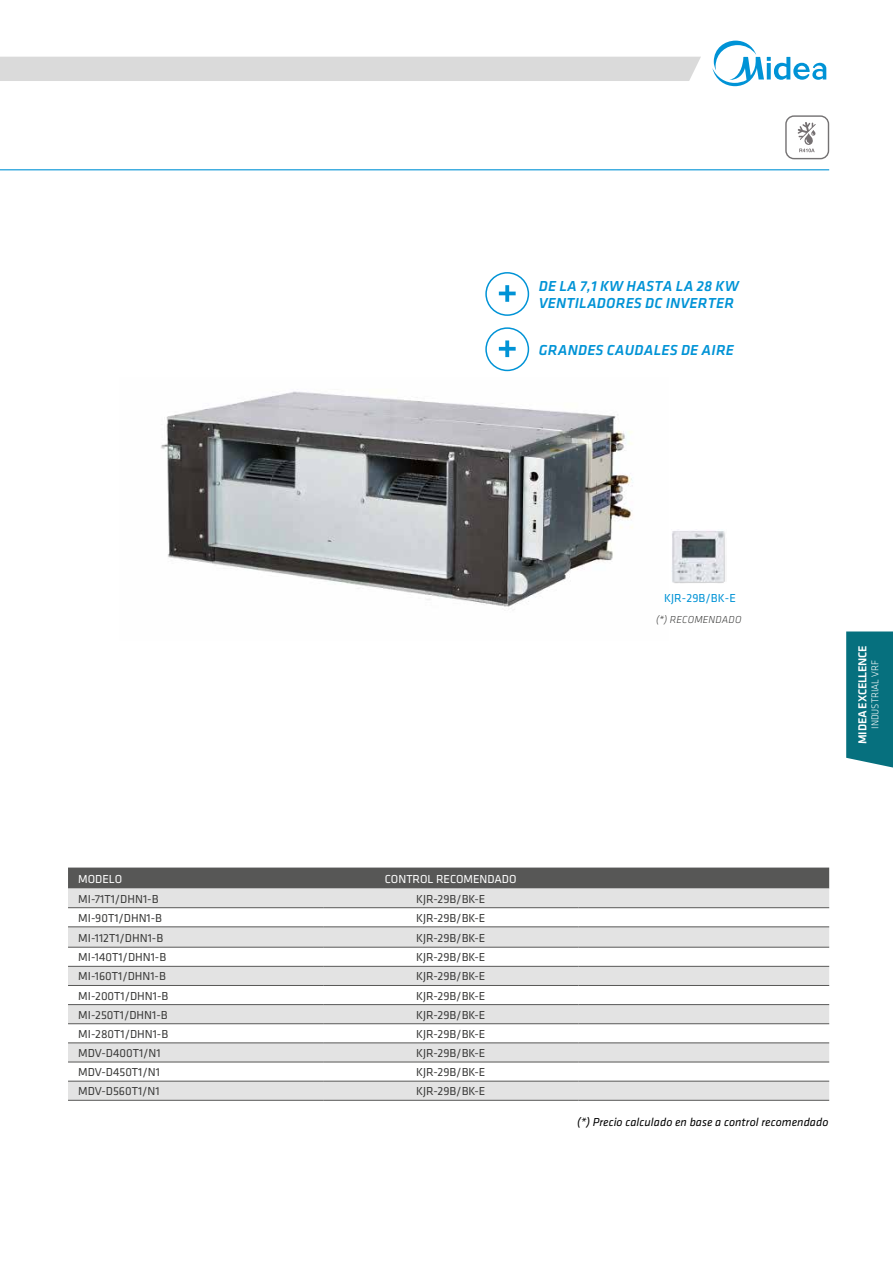
<style>
.page{position:relative;width:893px;height:1263px;background:#fff}
.page>*{position:absolute;margin:0;border:0;box-sizing:border-box;transform-origin:0 0}
.t1{font:italic 500 15px/17.1px "Klavika";letter-spacing:.015em;color:#0093d6}
.t2{font:12px "Klavika";color:#3c3c3b}
.t3{font:italic 12px "Klavika";letter-spacing:.005em;color:#000}
.t4{font:12px "Klavika";color:#fff}
.t5{font:12px "Klavika Med Caps SC";letter-spacing:-.02em;color:#fff}
.t6{font:12px "Klavika";letter-spacing:.005em;color:#0093d6}
.t7{font:italic 300 10.5px "Klavika";letter-spacing:.02em;color:#3c3c3b}
.t8{font:300 10.35px "Klavika";color:#fff;scale:.93 1}
</style>
<div class="page">
<svg style="left:712px;top:41px;width:114px;height:45px"></svg>
<div style="left:0;top:57px;width:701px;height:24px;background:#dadada"></div>
<div style="left:846px;top:631px;width:47px;height:137px;background:#06707e"></div>
<img style="left:161px;top:391px;width:472px;height:219px">
<hr style="left:0;top:169px;width:829px;height:1px;background:#0093d6">
<div style="left:68px;top:867px;width:761px;height:21px;background:#575756"></div>
<div style="left:68px;top:888px;width:761px;height:212px;background:#e3e3e3"></div>
<svg style="left:68px;top:908px;width:761px;height:173px"></svg>
<hr style="left:68px;top:907px;width:255px;height:1px;background:#575756">
<hr style="left:323px;top:907px;width:255px;height:1px;background:#575756">
<hr style="left:578px;top:907px;width:251px;height:1px;background:#575756">
<hr style="left:68px;top:926px;width:255px;height:1px;background:#575756">
<hr style="left:323px;top:926px;width:255px;height:1px;background:#575756">
<hr style="left:578px;top:926px;width:251px;height:1px;background:#575756">
<hr style="left:68px;top:947px;width:255px;height:1px;background:#575756">
<hr style="left:323px;top:947px;width:255px;height:1px;background:#575756">
<hr style="left:578px;top:947px;width:251px;height:1px;background:#575756">
<hr style="left:68px;top:966px;width:255px;height:1px;background:#575756">
<hr style="left:323px;top:966px;width:255px;height:1px;background:#575756">
<hr style="left:578px;top:966px;width:251px;height:1px;background:#575756">
<hr style="left:68px;top:985px;width:255px;height:1px;background:#575756">
<hr style="left:323px;top:985px;width:255px;height:1px;background:#575756">
<hr style="left:578px;top:985px;width:251px;height:1px;background:#575756">
<hr style="left:68px;top:1004px;width:255px;height:1px;background:#575756">
<hr style="left:323px;top:1004px;width:255px;height:1px;background:#575756">
<hr style="left:578px;top:1004px;width:251px;height:1px;background:#575756">
<hr style="left:68px;top:1023px;width:255px;height:1px;background:#575756">
<hr style="left:323px;top:1023px;width:255px;height:1px;background:#575756">
<hr style="left:578px;top:1023px;width:251px;height:1px;background:#575756">
<hr style="left:68px;top:1042px;width:255px;height:1px;background:#575756">
<hr style="left:323px;top:1042px;width:255px;height:1px;background:#575756">
<hr style="left:578px;top:1042px;width:251px;height:1px;background:#575756">
<hr style="left:68px;top:1062px;width:255px;height:1px;background:#575756">
<hr style="left:323px;top:1062px;width:255px;height:1px;background:#575756">
<hr style="left:578px;top:1062px;width:251px;height:1px;background:#575756">
<hr style="left:68px;top:1081px;width:255px;height:1px;background:#575756">
<hr style="left:323px;top:1081px;width:255px;height:1px;background:#575756">
<hr style="left:578px;top:1081px;width:251px;height:1px;background:#575756">
<hr style="left:68px;top:1100px;width:255px;height:1px;background:#575756">
<hr style="left:323px;top:1100px;width:255px;height:1px;background:#575756">
<hr style="left:578px;top:1100px;width:251px;height:1px;background:#575756">
<img style="left:672px;top:531px;width:53px;height:52px">
<div style="left:785px;top:115px;width:44px;height:44px;border:1px solid #747273;border-radius:8px"></div>
<svg style="left:798px;top:122px;width:18px;height:30px"></svg>
<div style="left:485px;top:272px;width:44px;height:44px;border:2px solid #0093d6;border-radius:50%"></div>
<svg style="left:499px;top:285px;width:17px;height:17px"></svg>
<div style="left:485px;top:327px;width:44px;height:44px;border:2px solid #0093d6;border-radius:50%"></div>
<svg style="left:499px;top:340px;width:17px;height:17px"></svg>
<p class="t1" style="left:539px;top:277px;width:202px">DE LA 7,1 KW HASTA LA 28 KW<br>VENTILADORES DC INVERTER</p>
<p class="t1" style="left:539px;top:341px;width:197px">GRANDES CAUDALES DE AIRE</p>
<p class="t4" style="left:78px;top:871px;width:45px">MODELO</p>
<p class="t4" style="left:385px;top:871px;width:133px">CONTROL RECOMENDADO</p>
<p class="t2" style="left:78px;top:891px;width:82px">MI-71T1/DHN1-B</p>
<p class="t2" style="left:416px;top:891px;width:71px">KJR-29B/BK-E</p>
<p class="t2" style="left:78px;top:910px;width:85px">MI-90T1/DHN1-B</p>
<p class="t2" style="left:416px;top:910px;width:71px">KJR-29B/BK-E</p>
<p class="t2" style="left:78px;top:930px;width:86px">MI-112T1/DHN1-B</p>
<p class="t2" style="left:416px;top:930px;width:71px">KJR-29B/BK-E</p>
<p class="t2" style="left:78px;top:949px;width:89px">MI-140T1/DHN1-B</p>
<p class="t2" style="left:416px;top:949px;width:71px">KJR-29B/BK-E</p>
<p class="t2" style="left:78px;top:968px;width:89px">MI-160T1/DHN1-B</p>
<p class="t2" style="left:416px;top:968px;width:71px">KJR-29B/BK-E</p>
<p class="t2" style="left:78px;top:988px;width:92px">MI-200T1/DHN1-B</p>
<p class="t2" style="left:416px;top:988px;width:71px">KJR-29B/BK-E</p>
<p class="t2" style="left:78px;top:1007px;width:91px">MI-250T1/DHN1-B</p>
<p class="t2" style="left:416px;top:1007px;width:71px">KJR-29B/BK-E</p>
<p class="t2" style="left:78px;top:1026px;width:91px">MI-280T1/DHN1-B</p>
<p class="t2" style="left:416px;top:1026px;width:71px">KJR-29B/BK-E</p>
<p class="t2" style="left:78px;top:1045px;width:84px">MDV-D400T1/N1</p>
<p class="t2" style="left:416px;top:1045px;width:71px">KJR-29B/BK-E</p>
<p class="t2" style="left:78px;top:1064px;width:83px">MDV-D450T1/N1</p>
<p class="t2" style="left:416px;top:1064px;width:71px">KJR-29B/BK-E</p>
<p class="t2" style="left:78px;top:1083px;width:83px">MDV-D560T1/N1</p>
<p class="t2" style="left:416px;top:1083px;width:71px">KJR-29B/BK-E</p>
<p class="t6" style="left:664px;top:592px;width:73px">KJR-29B/BK-E</p>
<p class="t7" style="left:656px;top:614px;width:87px">(*) RECOMENDADO</p>
<p class="t5" style="left:856px;top:744px;width:100px;rotate:-90deg">MIDEA EXCELLENCE</p>
<p class="t8" style="left:870px;top:729px;width:75px;rotate:-90deg">INDUSTRIAL VRF</p>
<p class="t3" style="left:577px;top:1115px;width:253px">(*) Precio calculado en base a control recomendado</p>
</div>
